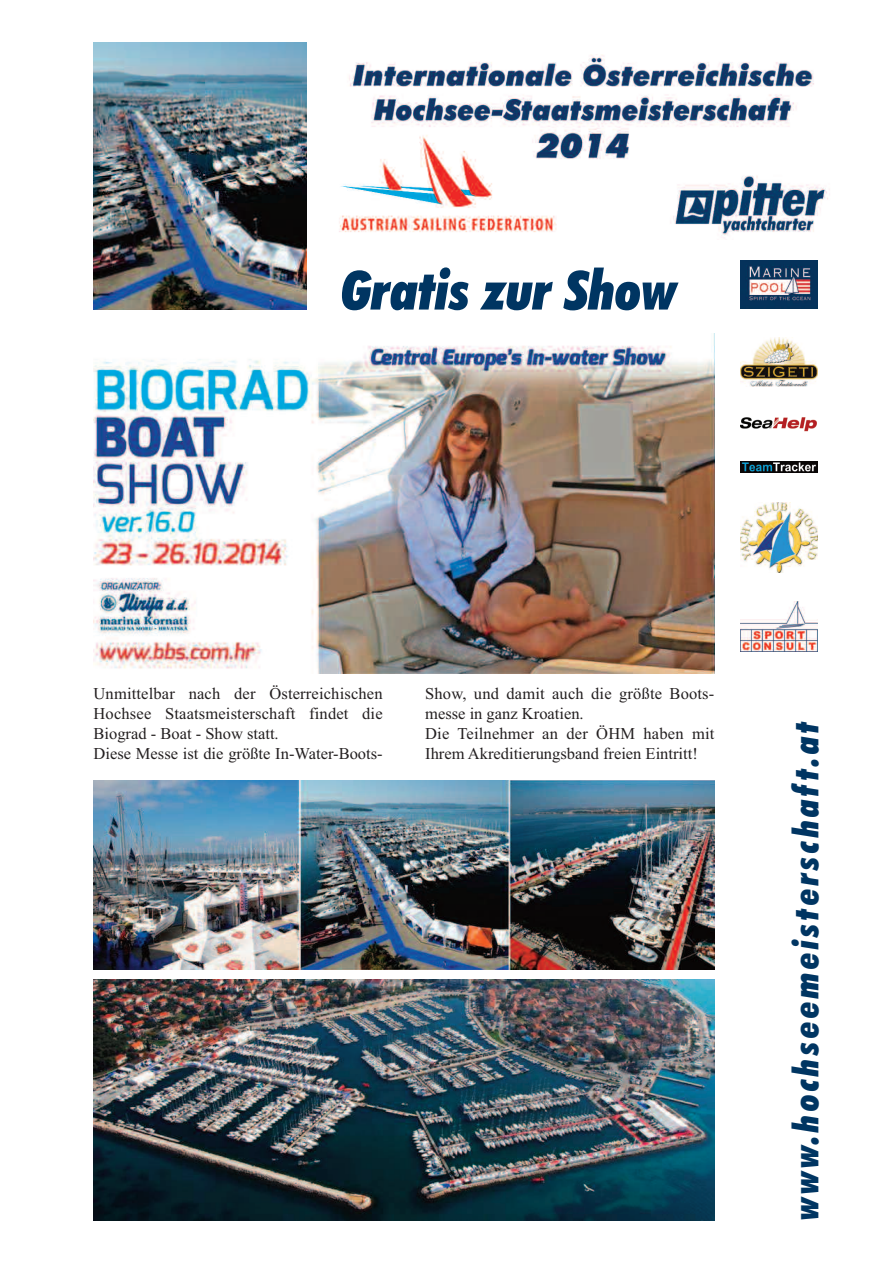
<style>
.page{position:relative;width:893px;height:1263px;background:#fff}
.page>*{position:absolute;margin:0;border:0;box-sizing:border-box;transform-origin:0 0}
.t1{font:italic 900 condensed 54px "Futura BT";color:#003562}
.t2{font:italic 900 condensed 34.5px "Futura BT";letter-spacing:.1em;color:#003562}
.t3{font:16.5px/19.8px "Times New Roman";letter-spacing:.01em;color:#231f20}
</style>
<div class="page">
<img style="left:339px;top:55px;width:491px;height:184px">
<img style="left:94px;top:43px;width:212px;height:266px">
<img style="left:741px;top:260px;width:76px;height:49px">
<img style="left:741px;top:337px;width:76px;height:49px">
<img style="left:741px;top:417px;width:76px;height:14px">
<svg style="left:771px;top:502px;width:20px;height:71px"></svg>
<img style="left:741px;top:503px;width:76px;height:69px">
<img style="left:741px;top:601px;width:76px;height:50px">
<img style="left:741px;top:461px;width:76px;height:12px">
<img style="left:94px;top:334px;width:620px;height:339px">
<img style="left:94px;top:780px;width:620px;height:189px">
<img style="left:94px;top:980px;width:620px;height:240px">
<h1 class="t1" style="left:341px;top:259px;width:337px">Gratis zur Show</h1>
<p class="t3" style="left:94px;top:684px;width:291px">Unmittelbar nach der Österreichischen Hochsee Staatsmeisterschaft findet die Biograd - Boat - Show statt.<br>Diese Messe ist die größte In-Water-Boots-</p>
<p class="t3" style="left:425px;top:684px;width:291px">Show, und damit auch die größte Boots&shy;messe in ganz Kroatien.<br>Die Teilnehmer an der ÖHM haben mit Ihrem Akreditierungsband freien Eintritt!</p>
<h2 class="t2" style="left:786px;top:1220px;width:500px;rotate:-90deg">www.hochseemeisterschaft.at</h2>
</div>
